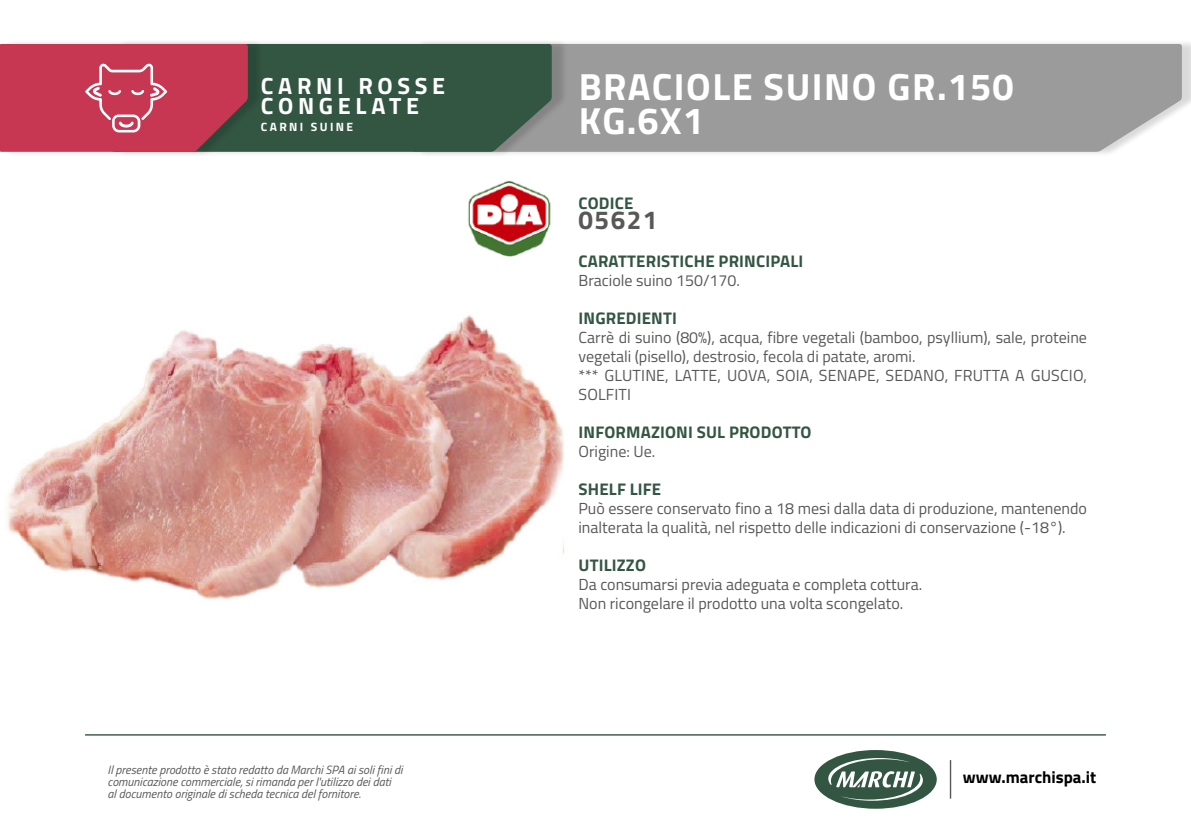
<style>
.page{position:relative;width:1191px;height:840px;background:#fff}
.page>*{position:absolute;margin:0;border:0;box-sizing:border-box;transform-origin:0 0}
.t1{font:700 37.8px "Titillium Web";letter-spacing:.04em;color:#fff}
.t2{font:700 26px "Titillium Web";letter-spacing:.06em;color:#585857}
.t3{font:700 23.4px "Titillium Web";letter-spacing:.2em;color:#fff}
.t4{font:700 16.8px "Titillium Web";letter-spacing:.01em;color:#335643}
.t5{font:700 16.8px "Titillium Web";color:#000}
.t6{font:16px/19px "Titillium Web";color:#585857}
.t7{font:italic 12px/12px "Titillium Web";color:#585857}
.t8{font:700 12px "Titillium Web";letter-spacing:.2em;color:#fff}
</style>
<div class="page">
<hr style="left:949px;top:759px;width:2px;height:39px;background:#585857">
<div style="left:814px;top:749px;width:122px;height:59px;background:#335643;border-radius:50%"></div>
<svg style="left:828px;top:757px;width:95px;height:43px"></svg>
<hr style="left:85px;top:733px;width:1021px;height:2px;background:#335643">
<div style="left:416px;top:39px;width:775px;height:118px;background:#000;opacity:.15"></div>
<div style="left:567px;top:44px;width:614px;height:108px;background:#9c9b9b"></div>
<div style="left:116px;top:39px;width:451px;height:118px;background:#000;opacity:.15"></div>
<div style="left:264px;top:44px;width:288px;height:108px;background:#335643"></div>
<div style="left:4px;top:39px;width:260px;height:118px;background:#000;opacity:.15"></div>
<svg style="left:0;top:44px;width:248px;height:108px;background:#c13f57"></svg>
<img style="left:7px;top:315px;width:557px;height:284px">
<img style="left:468px;top:181px;width:83px;height:75px">
<p class="t3" style="left:261px;top:68px;width:186px">CARNI ROSSE</p>
<p class="t3" style="left:261px;top:88px;width:160px">CONGELATE</p>
<p class="t8" style="left:261px;top:118px;width:94px">CARNI SUINE</p>
<p class="t3" style="left:302px;top:85px;width:91px">CARNE</p>
<p class="t7" style="left:108px;top:762px;width:296px">Il presente prodotto è stato redatto da Marchi SPA ai soli fini di comunicazione commerciale, si rimanda per l'utilizzo dei dati<br>al documento originale di scheda tecnica del fornitore.</p>
<p class="t1" style="left:578px;top:58px;width:436px">BRACIOLE SUINO GR.150</p>
<p class="t1" style="left:578px;top:92px;width:127px">KG.6X1</p>
<p class="t4" style="left:578px;top:190px;width:56px">CODICE</p>
<p class="t2" style="left:578px;top:200px;width:81px">05621</p>
<p class="t4" style="left:578px;top:248px;width:226px">CARATTERISTICHE PRINCIPALI</p>
<p class="t6" style="left:578px;top:270px;width:163px">Braciole suino 150/170.</p>
<p class="t4" style="left:578px;top:305px;width:100px">INGREDIENTI</p>
<p class="t6" style="left:578px;top:327px;width:510px">Carrè di suino (80%), acqua, fibre vegetali (bamboo, psyllium), sale, proteine vegetali (pisello), destrosio, fecola di patate, aromi.</p>
<p class="t6" style="left:578px;top:365px;width:510px">*** GLUTINE, LATTE, UOVA, SOIA, SENAPE, SEDANO, FRUTTA A GUSCIO,<br>SOLFITI</p>
<p class="t4" style="left:578px;top:419px;width:234px">INFORMAZIONI SUL PRODOTTO</p>
<p class="t6" style="left:578px;top:441px;width:78px">Origine: Ue.</p>
<p class="t4" style="left:578px;top:476px;width:84px">SHELF LIFE</p>
<p class="t6" style="left:578px;top:498px;width:510px">Può essere conservato fino a 18 mesi dalla data di produzione, mantenendo inalterata la qualità, nel rispetto delle indicazioni di conservazione (-18°).</p>
<p class="t4" style="left:578px;top:552px;width:69px">UTILIZZO</p>
<p class="t6" style="left:578px;top:574px;width:345px">Da consumarsi previa adeguata e completa cottura.</p>
<p class="t6" style="left:578px;top:593px;width:326px">Non ricongelare il prodotto una volta scongelato.</p>
<p class="t5" style="left:963px;top:764px;width:135px">www.marchispa.it</p>
</div>
